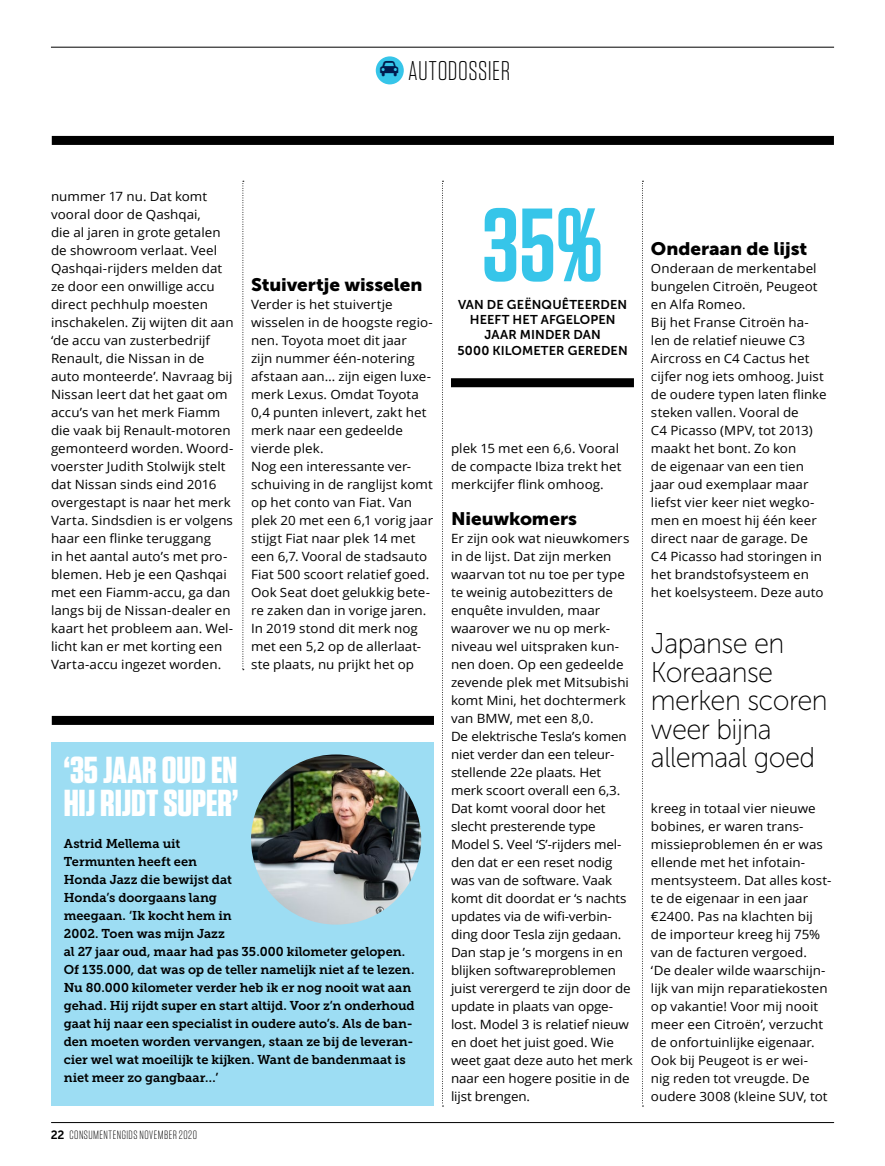
<style>
.page{position:relative;width:885px;height:1166px;background:#fff}
.page>*{position:absolute;margin:0;border:0;box-sizing:border-box;transform-origin:0 0}
.t1{font:600 103.5px "Tungsten";color:#36c5e9}
.t2{font:700 37.5px/33px "Tungsten";color:#fff}
.t3{font:28.5px/28.5px "Museo Sans 100";letter-spacing:-.02em;color:#000;scale:.95 1}
.t4{font:300 27px "Tungsten";letter-spacing:.02em;color:#000}
.t5{font:18px "Museo Sans 900";letter-spacing:-.005em;color:#000;scale:1.05 1}
.t6{font:12.75px/18px "Open Sans";color:#000;scale:1.05 1}
.t7{font:12.75px/18px "Museo Slab 700";letter-spacing:-.005em;color:#000}
.t8{font:12.75px/15.3px "Museo Sans 700";letter-spacing:.01em;color:#000;text-align:center}
.t9{font:300 12px "Tungsten";letter-spacing:.04em;color:#000}
.s1{font-family:"Museo Sans 700";font-weight:400}
</style>
<div class="page">
<hr style="left:51px;top:1121px;width:782px;height:1px;background:#000">
<div style="left:52px;top:136px;width:781px;height:9px;background:#000"></div>
<div style="left:52px;top:715px;width:382px;height:9px;background:#000"></div>
<div style="left:451px;top:378px;width:183px;height:9px;background:#000"></div>
<svg style="left:242px;top:181px;width:2px;height:489px"></svg>
<svg style="left:442px;top:181px;width:1px;height:925px"></svg>
<svg style="left:642px;top:181px;width:1px;height:925px"></svg>
<div style="left:376px;top:56px;width:28px;height:28px;background:#36c5e9;border-radius:50%"></div>
<hr style="left:51px;top:47px;width:782px;height:1px;background:#000">
<div style="left:51px;top:741px;width:383px;height:364px;background:#9dddf3"></div>
<img style="left:251px;top:754px;width:170px;height:170px;border-radius:85px">
<h3 class="t4" style="left:408px;top:57px;width:104px">AUTODOSSIER</h3>
<p class="t6" style="left:51px;top:187px;width:175px">nummer 17 nu. Dat komt vooral door de Qashqai,<br>die al jaren in grote getalen de showroom verlaat. Veel<br>Qashqai-rijders melden dat ze door een onwillige accu direct pechhulp moesten inschakelen. Zij wijten dit aan ‘de accu van zusterbedrijf<br>Renault, die Nissan in de auto monteerde’. Navraag bij<br>Nissan leert dat het gaat om accu’s van het merk Fiamm die vaak bij Renault-motoren gemonteerd worden. Woord&shy;voerster Judith Stolwijk stelt dat Nissan sinds eind 2016 overgestapt is naar het merk<br>Varta. Sindsdien is er volgens haar een flinke teruggang<br>in het aantal auto’s met pro&shy;blemen. Heb je een Qashqai met een Fiamm-accu, ga dan langs bij de Nissan-dealer en kaart het probleem aan. Wel&shy;licht kan er met korting een<br>Varta-accu ingezet worden.</p>
<h3 class="t5" style="left:251px;top:274px;width:165px">Stuivertje wisselen</h3>
<p class="t6" style="left:251px;top:295px;width:175px">Verder is het stuivertje wisselen in de hoogste regio&shy;nen. Toyota moet dit jaar<br>zijn nummer één-notering afstaan aan… zijn eigen luxe&shy;merk Lexus. Omdat Toyota<br>0,4 punten inlevert, zakt het merk naar een gedeelde vierde plek.<br>Nog een interessante ver&shy;schuiving in de ranglijst komt op het conto van Fiat. Van plek 20 met een 6,1 vorig jaar stijgt Fiat naar plek 14 met een 6,7. Vooral de stadsauto<br>Fiat 500 scoort relatief goed.<br>Ook Seat doet gelukkig bete&shy;re zaken dan in vorige jaren.<br>In 2019 stond dit merk nog met een 5,2 op de allerlaat&shy;ste plaats, nu prijkt het op</p>
<h2 class="t2" style="left:64px;top:754px;width:176px">‘35 JAAR OUD EN<br>HIJ RIJDT SUPER’</h2>
<p class="t7" style="left:64px;top:834px;width:352px">Astrid Mellema uit<br>Termunten heeft een<br>Honda Jazz die bewijst dat<br>Honda’s doorgaans lang<br>meegaan. ‘Ik kocht hem in<br>2002. Toen was mijn Jazz<br>al 27 jaar oud, maar had pas 35.000 kilometer gelopen.<br>Of 135.000, dat was op de teller namelijk niet af te lezen.<br>Nu 80.000 kilometer verder heb ik er nog nooit wat aan gehad. Hij rijdt super en start altijd. Voor z’n onderhoud gaat hij naar een specialist in oudere auto’s. Als de ban&shy;den moeten worden vervangen, staan ze bij de leveran&shy;cier wel wat moeilijk te kijken. Want de bandenmaat is niet meer zo gangbaar…’</p>
<p class="t9" style="left:51px;top:1128px;width:148px"><span class="s1">22</span> CONSUMENTENGIDS NOVEMBER 2020</p>
<h1 class="t1" style="left:482px;top:190px;width:122px">35%</h1>
<p class="t8" style="left:457px;top:296px;width:172px">VAN DE GEËNQUÊTEERDEN<br>HEEFT HET AFGELOPEN<br>JAAR MINDER DAN<br>5000 KILOMETER GEREDEN</p>
<p class="t6" style="left:451px;top:439px;width:164px">plek 15 met een 6,6. Vooral de compacte Ibiza trekt het merkcijfer flink omhoog.</p>
<h3 class="t5" style="left:451px;top:508px;width:121px">Nieuwkomers</h3>
<p class="t6" style="left:451px;top:529px;width:175px">Er zijn ook wat nieuwkomers in de lijst. Dat zijn merken waarvan tot nu toe per type te weinig autobezitters de enquête invulden, maar waarover we nu op merk&shy;niveau wel uitspraken kun&shy;nen doen. Op een gedeelde zevende plek met Mitsubishi komt Mini, het dochtermerk van BMW, met een 8,0.<br>De elektrische Tesla’s komen niet verder dan een teleur&shy;stellende 22e plaats. Het merk scoort overall een 6,3.<br>Dat komt vooral door het slecht presterende type<br>Model S. Veel ‘S’-rijders mel&shy;den dat er een reset nodig was van de software. Vaak komt dit doordat er ‘s nachts updates via de wifi-verbin&shy;ding door Tesla zijn gedaan.<br>Dan stap je ’s morgens in en blijken softwareproblemen juist verergerd te zijn door de update in plaats van opge&shy;lost. Model 3 is relatief nieuw en doet het juist goed. Wie weet gaat deze auto het merk naar een hogere positie in de lijst brengen.</p>
<h3 class="t5" style="left:651px;top:238px;width:150px">Onderaan de lijst</h3>
<p class="t6" style="left:651px;top:259px;width:169px">Onderaan de merkentabel bungelen Citroën, Peugeot en Alfa Romeo.<br>Bij het Franse Citroën ha&shy;len de relatief nieuwe C3<br>Aircross en C4 Cactus het cijfer nog iets omhoog. Juist de oudere typen laten flinke steken vallen. Vooral de<br>C4 Picasso (MPV, tot 2013) maakt het bont. Zo kon<br>de eigenaar van een tien jaar oud exemplaar maar liefst vier keer niet wegko&shy;men en moest hij één keer direct naar de garage. De<br>C4 Picasso had storingen in het brandstofsysteem en het koelsysteem. Deze auto</p>
<h3 class="t3" style="left:651px;top:629px;width:187px">Japanse en<br>Koreaanse merken scoren weer bijna allemaal goed</h3>
<p class="t6" style="left:651px;top:799px;width:173px">kreeg in totaal vier nieuwe bobines, er waren trans&shy;missieproblemen én er was ellende met het infotain&shy;mentsysteem. Dat alles kost&shy;te de eigenaar in een jaar €2400. Pas na klachten bij de importeur kreeg hij 75% van de facturen vergoed.<br>‘De dealer wilde waarschijn&shy;lijk van mijn reparatiekosten op vakantie! Voor mij nooit meer een Citroën’, verzucht de onfortuinlijke eigenaar.<br>Ook bij Peugeot is er wei-<br>nig reden tot vreugde. De oudere 3008 (kleine SUV, tot</p>
</div>
